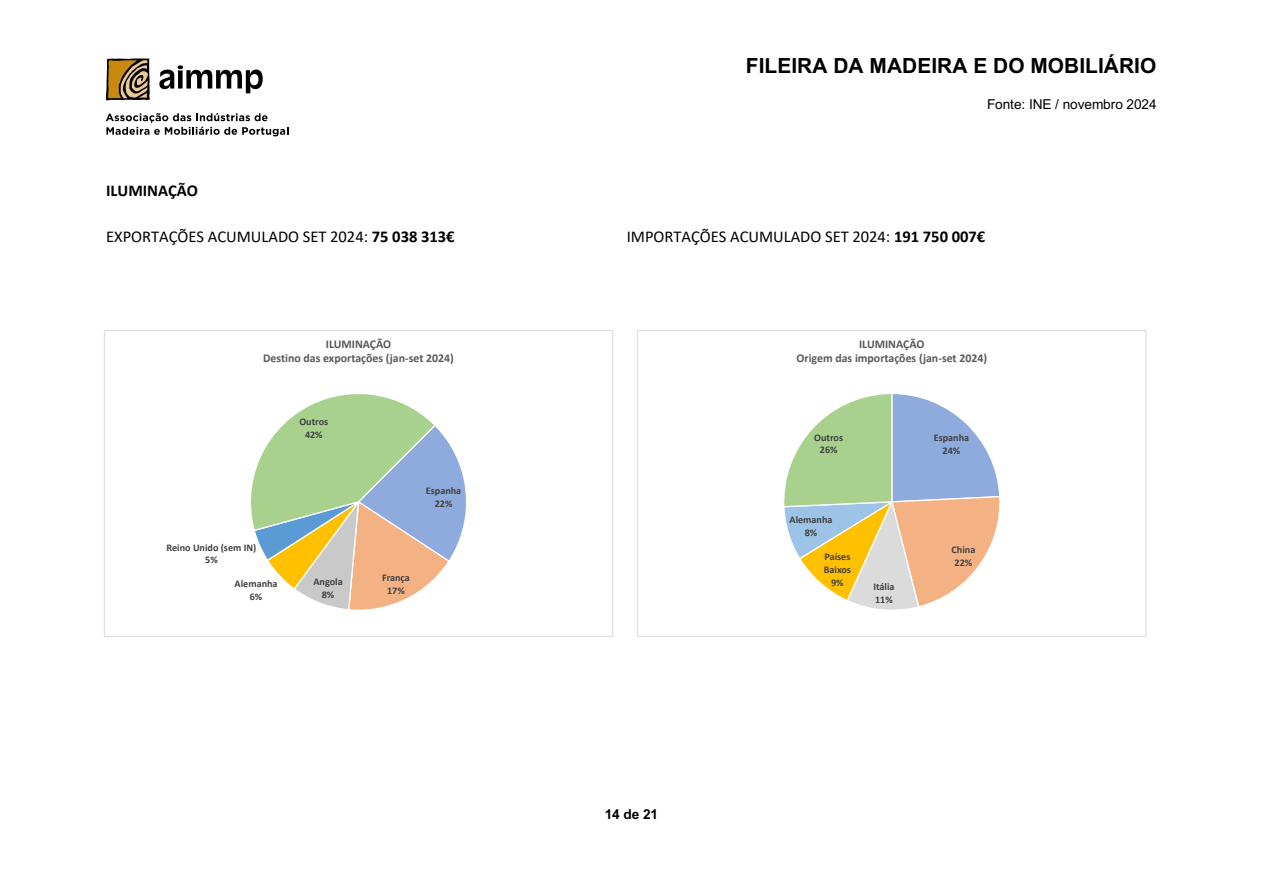
<style>
.page{position:relative;width:1263px;height:893px;background:#fff}
.page>*{position:absolute;margin:0;border:0;box-sizing:border-box;transform-origin:0 0}
.t1{font:700 20.85px "Arial";letter-spacing:.005em;color:#000}
.t2{font:16.5px "Calibri";color:#000}
.t3{font:700 16.5px "Calibri";color:#000}
.t4{font:13.65px "Arial";letter-spacing:-.005em;color:#000}
.t5{font:700 13.65px "Arial";color:#000}
.t6{font:700 11.85px/14.4px "Calibri";color:#595959;text-align:center}
.t7{font:700 10.2px/12.8px "Calibri";color:#404040;text-align:center}
.s1{font-weight:700}
</style>
<div class="page">
<svg style="left:251px;top:394px;width:215px;height:216px"></svg>
<div style="left:104px;top:330px;width:509px;height:307px;border:1px solid #d9d9d9"></div>
<svg style="left:784px;top:394px;width:216px;height:216px"></svg>
<div style="left:637px;top:330px;width:509px;height:307px;border:1px solid #d9d9d9"></div>
<svg style="left:106px;top:58px;width:44px;height:43px;background:#896e3c"></svg>
<svg style="left:159px;top:65px;width:104px;height:28px"></svg>
<svg style="left:106px;top:113px;width:182px;height:23px"></svg>
<p class="t1" style="left:746px;top:51px;width:412px">FILEIRA DA MADEIRA E DO MOBILIÁRIO</p>
<p class="t4" style="left:987px;top:95px;width:171px">Fonte: INE / novembro 2024</p>
<p class="t3" style="left:106px;top:179px;width:93px">ILUMINAÇÃO</p>
<p class="t2" style="left:106px;top:225px;width:350px">EXPORTAÇÕES ACUMULADO SET 2024: <span class="s1">75 038 313€</span></p>
<p class="t2" style="left:627px;top:225px;width:360px">IMPORTAÇÕES ACUMULADO SET 2024: <span class="s1">191 750 007€</span></p>
<p class="t6" style="left:263px;top:337px;width:192px">ILUMINAÇÃO<br>Destino das exportações (jan-set 2024)</p>
<p class="t7" style="left:299px;top:415px;width:30px">Outros<br>42%</p>
<p class="t7" style="left:167px;top:541px;width:91px">Reino Unido (sem IN)<br>5%</p>
<p class="t7" style="left:235px;top:577px;width:45px">Alemanha<br>6%</p>
<p class="t7" style="left:313px;top:575px;width:31px">Angola<br>8%</p>
<p class="t7" style="left:426px;top:484px;width:37px">Espanha<br>22%</p>
<p class="t7" style="left:382px;top:571px;width:29px">França<br>17%</p>
<p class="t5" style="left:605px;top:805px;width:55px">14 de 21</p>
<p class="t6" style="left:796px;top:337px;width:192px">ILUMINAÇÃO<br>Origem das importações (jan-set 2024)</p>
<p class="t7" style="left:814px;top:431px;width:30px">Outros<br>26%</p>
<p class="t7" style="left:789px;top:514px;width:45px">Alemanha<br>8%</p>
<p class="t7" style="left:824px;top:550px;width:29px">Países<br>Baixos<br>9%</p>
<p class="t7" style="left:873px;top:580px;width:23px;text-align:left">Itália<br>11%</p>
<p class="t7" style="left:934px;top:431px;width:37px">Espanha<br>24%</p>
<p class="t7" style="left:951px;top:543px;width:25px;text-align:left">China<br>22%</p>
</div>
